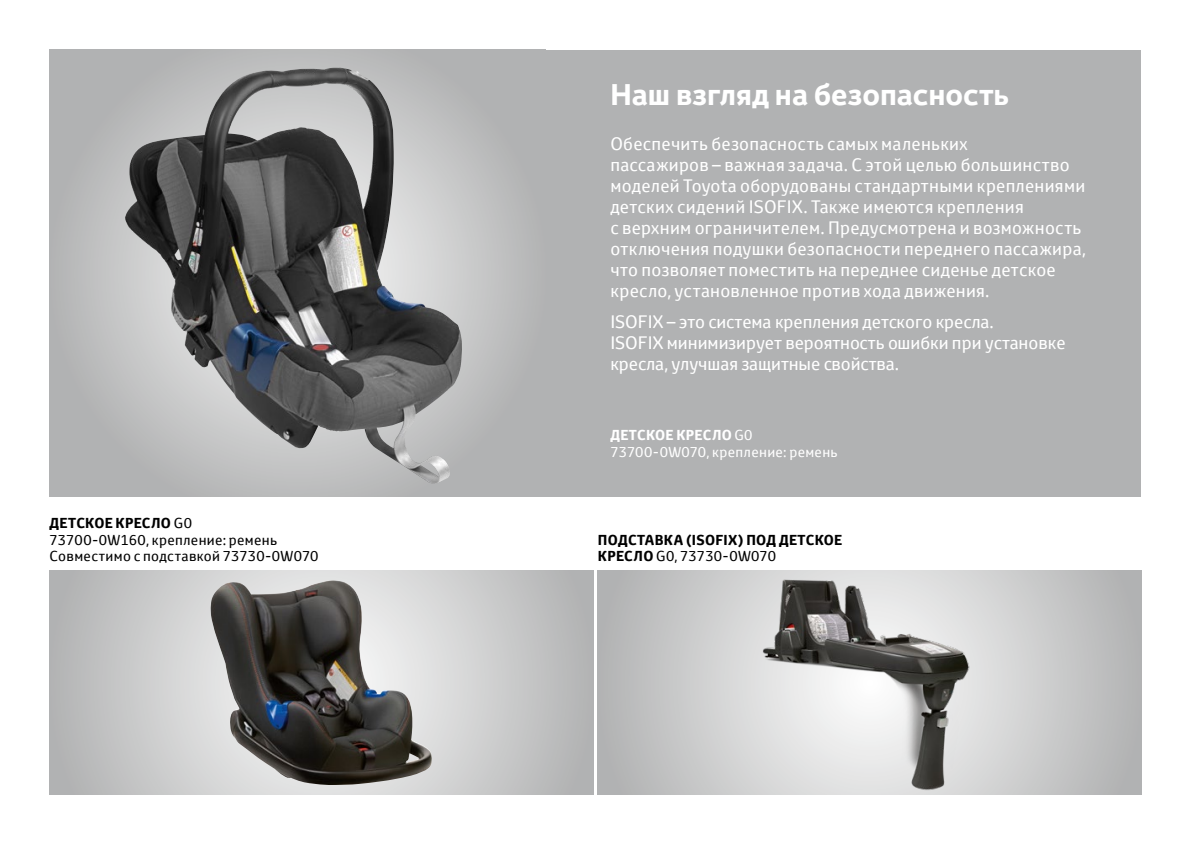
<style>
.page{position:relative;width:1191px;height:844px;background:#fff}
.page>*{position:absolute;margin:0;border:0;box-sizing:border-box;transform-origin:0 0}
.t1{font:700 29.05px "Toyota Display";color:#fff}
.t2{font:17.5px/21px "Toyota Text";letter-spacing:.015em;color:#fff}
.t3{font:14px/16.8px "Toyota Text";letter-spacing:.025em;color:#000}
.t4{font:700 14px/16.8px "Toyota Text";letter-spacing:.025em;color:#000}
.t5{font:14px/16.8px "Toyota Text";letter-spacing:.025em;color:#fff}
.s1{font-weight:700}
.s2{font-weight:400}
</style>
<div class="page">
<div style="left:50px;top:50px;width:1091px;height:446px;background:#b1b2b3"></div>
<svg style="left:81px;top:56px;width:434px;height:435px"></svg>
<img style="left:124px;top:67px;width:326px;height:418px">
<svg style="left:50px;top:570px;width:543px;height:224px;background:#c7c7c8"></svg>
<img style="left:209px;top:580px;width:224px;height:205px">
<svg style="left:598px;top:570px;width:543px;height:224px;background:#c5c6c6"></svg>
<img style="left:752px;top:570px;width:234px;height:224px">
<p class="t3" style="left:50px;top:514px;width:270px"><span class="s1">ДЕТСКОЕ КРЕСЛО</span> G0<br>73700-0W160, крепление: ремень<br>Совместимо с подставкой 73730-0W070</p>
<h1 class="t1" style="left:610px;top:75px;width:400px">Наш взгляд на безопасность</h1>
<p class="t2" style="left:610px;top:133px;width:477px">Обеспечить безопасность самых маленьких<br>пассажиров – важная задача. С этой целью большинство моделей Toyota оборудованы стандартными креплениями детских сидений ISOFIX. Также имеются крепления<br>с верхним ограничителем. Предусмотрена и возможность отключения подушки безопасности переднего пассажира, что позволяет поместить на переднее сиденье детское кресло, установленное против хода движения.</p>
<p class="t2" style="left:610px;top:311px;width:456px">ISOFIX – это система крепления детского кресла.<br>ISOFIX минимизирует вероятность ошибки при установке кресла, улучшая защитные свойства.</p>
<p class="t5" style="left:610px;top:426px;width:229px"><span class="s1">ДЕТСКОЕ КРЕСЛО</span> G0<br>73700-0W070, крепление: ремень</p>
<p class="t4" style="left:598px;top:531px;width:246px">ПОДСТАВКА (ISOFIX) ПОД ДЕТСКОЕ<br>КРЕСЛО <span class="s2">G0, 73730-0W070</span></p>
</div>
